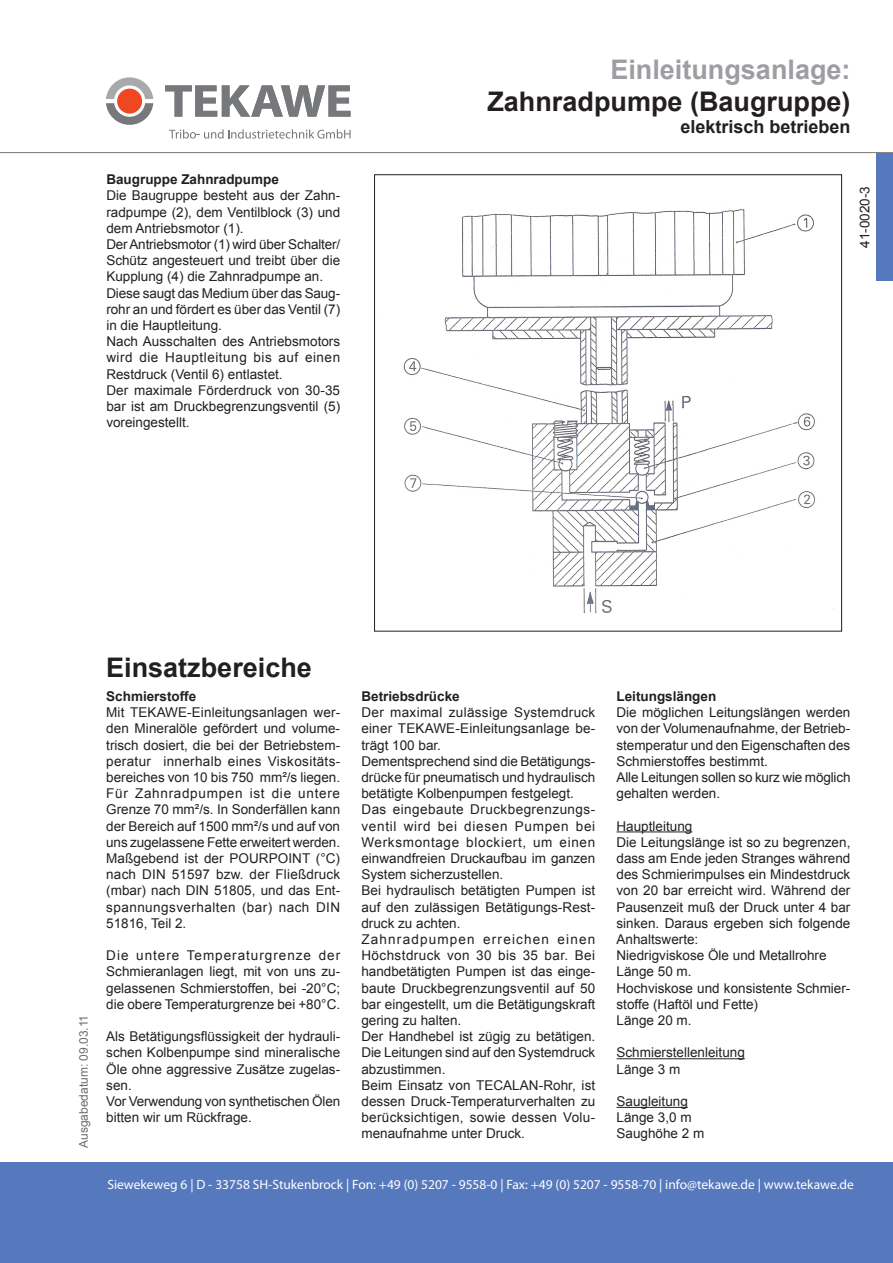
<style>
.page{position:relative;width:893px;height:1263px;background:#fff}
.page>*{position:absolute;margin:0;border:0;box-sizing:border-box;transform-origin:0 0}
.t1{font:700 27px "Arial";color:#231f20}
.t2{font:700 27px "Arial";color:#9c9ea1}
.t3{font:700 18px "Arial";color:#231f20}
.t4{font:13.5px/16.2px "Arial";color:#231f20}
.t5{font:13.5px "Myriad Pro";color:#fff}
.t6{font:700 13.5px "Arial";color:#231f20}
.t7{font:12px "Arial";color:#6c6d70}
</style>
<div class="page">
<hr style="left:0;top:152px;width:893px;height:1px;background:#76787b">
<svg style="left:169px;top:129px;width:182px;height:10px"></svg>
<svg style="left:106px;top:77px;width:47px;height:48px"></svg>
<svg style="left:165px;top:85px;width:185px;height:32px"></svg>
<div style="left:0;top:1162px;width:893px;height:101px;background:#5679bd"></div>
<div style="left:876px;top:153px;width:17px;height:128px;background:#5679bd"></div>
<img style="left:403px;top:209px;width:433px;height:405px">
<hr style="left:616px;top:831px;width:76px;height:1px;background:#231f20">
<hr style="left:616px;top:1058px;width:129px;height:1px;background:#231f20">
<hr style="left:616px;top:1107px;width:72px;height:1px;background:#231f20">
<p class="t6" style="left:106px;top:170px;width:174px">Baugruppe Zahnradpumpe</p>
<p class="t4" style="left:106px;top:188px;width:235px">Die Baugruppe besteht aus der Zahn&shy;radpumpe (2), dem Ventilblock (3) und dem Antriebsmotor (1).<br>Der Antriebsmotor (1) wird über Schalter/ Schütz angesteuert und treibt über die Kupplung (4) die Zahnradpumpe an.<br>Diese saugt das Medium über das Saug&shy;rohr an und fördert es über das Ventil (7) in die Hauptleitung.<br>Nach Ausschalten des Antriebsmotors wird die Hauptleitung bis auf einen Restdruck (Ventil 6) entlastet.<br>Der maximale Förderdruck von 30-35 bar ist am Druckbegrenzungsventil (5) voreingestellt.</p>
<h1 class="t2" style="left:610px;top:52px;width:242px">Einleitungsanlage:</h1>
<h1 class="t1" style="left:487px;top:84px;width:365px">Zahnradpumpe (Baugruppe)</h1>
<h2 class="t3" style="left:680px;top:115px;width:172px">elektrisch betrieben</h2>
<p class="t4" style="left:857px;top:248px;width:63px;rotate:-90deg">41-0020-3</p>
<p class="t7" style="left:76px;top:1148px;width:135px;rotate:-90deg">Ausgabedatum: 09.03.11</p>
<h1 class="t1" style="left:106px;top:649px;width:207px">Einsatzbereiche</h1>
<p class="t6" style="left:106px;top:687px;width:92px">Schmierstoffe</p>
<p class="t4" style="left:106px;top:704px;width:235px">Mit TEKAWE-Einleitungsanlagen wer&shy;den Mineralöle gefördert und volume&shy;trisch dosiert, die bei der Betriebstem-- peratur innerhalb eines Viskositäts&shy;bereiches von 10 bis 750 mm²/s liegen.<br>Für Zahnradpumpen ist die untere Grenze 70 mm²/s. In Sonderfällen kann der Bereich auf 1500 mm²/s und auf von uns zugelassene Fette erweitert werden.<br>Maßgebend ist der POURPOINT (°C) nach DIN 51597 bzw. der Fließdruck (mbar) nach DIN 51805, und das Ent&shy;spannungsverhalten (bar) nach DIN 51816, Teil 2.</p>
<p class="t4" style="left:106px;top:947px;width:235px;text-align:justify">Die untere Temperaturgrenze der Schmieranlagen liegt, mit von uns zu&shy;gelassenen Schmierstoffen, bei -20°C; die obere Temperaturgrenze bei +80°C.</p>
<p class="t4" style="left:106px;top:1028px;width:235px">Als Betätigungsflüssigkeit der hydrauli&shy;schen Kolbenpumpe sind mineralische<br>Öle ohne aggressive Zusätze zugelas&shy;sen.<br>Vor Verwendung von synthetischen Ölen bitten wir um Rückfrage.</p>
<p class="t6" style="left:361px;top:687px;width:100px">Betriebsdrücke</p>
<p class="t4" style="left:361px;top:704px;width:235px">Der maximal zulässige Systemdruck einer TEKAWE-Einleitungsanlage be&shy;trägt 100 bar.<br>Dementsprechend sind die Betätigungs&shy;drücke für pneumatisch und hydraulisch betätigte Kolbenpumpen festgelegt.<br>Das eingebaute Druckbegrenzungs&shy;ventil wird bei diesen Pumpen bei Werksmontage blockiert, um einen einwandfreien Druckaufbau im ganzen System sicherzustellen.<br>Bei hydraulisch betätigten Pumpen ist auf den zulässigen Betätigungs-Rest&shy;druck zu achten.<br>Zahnradpumpen erreichen einen Höchstdruck von 30 bis 35 bar. Bei handbetätigten Pumpen ist das einge&shy;baute Druckbegrenzungsventil auf 50 bar eingestellt, um die Betätigungskraft gering zu halten.<br>Der Handhebel ist zügig zu betätigen.<br>Die Leitungen sind auf den Systemdruck abzustimmen.<br>Beim Einsatz von TECALAN-Rohr, ist dessen Druck-Temperaturverhalten zu berücksichtigen, sowie dessen Volu&shy;menaufnahme unter Druck.</p>
<p class="t6" style="left:616px;top:687px;width:101px">Leitungslängen</p>
<p class="t4" style="left:616px;top:704px;width:235px">Die möglichen Leitungslängen werden von der Volumenaufnahme, der Betrieb&shy;stemperatur und den Eigenschaften des Schmierstoffes bestimmt.<br>Alle Leitungen sollen so kurz wie möglich gehalten werden.</p>
<p class="t4" style="left:616px;top:818px;width:235px">Hauptleitung<br>Die Leitungslänge ist so zu begrenzen, dass am Ende jeden Stranges während des Schmierimpulses ein Mindestdruck von 20 bar erreicht wird. Während der<br>Pausenzeit muß der Druck unter 4 bar sinken. Daraus ergeben sich folgende<br>Anhaltswerte:<br>Niedrigviskose Öle und Metallrohre<br>Länge 50 m.<br>Hochviskose und konsistente Schmier&shy;stoffe (Haftöl und Fette)<br>Länge 20 m.</p>
<p class="t4" style="left:616px;top:1045px;width:130px">Schmierstellenleitung<br>Länge 3 m</p>
<p class="t4" style="left:616px;top:1093px;width:89px">Saugleitung<br>Länge 3,0 m<br>Saughöhe 2 m</p>
<p class="t5" style="left:107px;top:1176px;width:748px">Siewekeweg 6 | D - 33758 SH-Stukenbrock | Fon: +49 (0) 5207 - 9558-0 | Fax: +49 (0) 5207 - 9558-70 | info@tekawe.de | www.tekawe.de</p>
</div>
